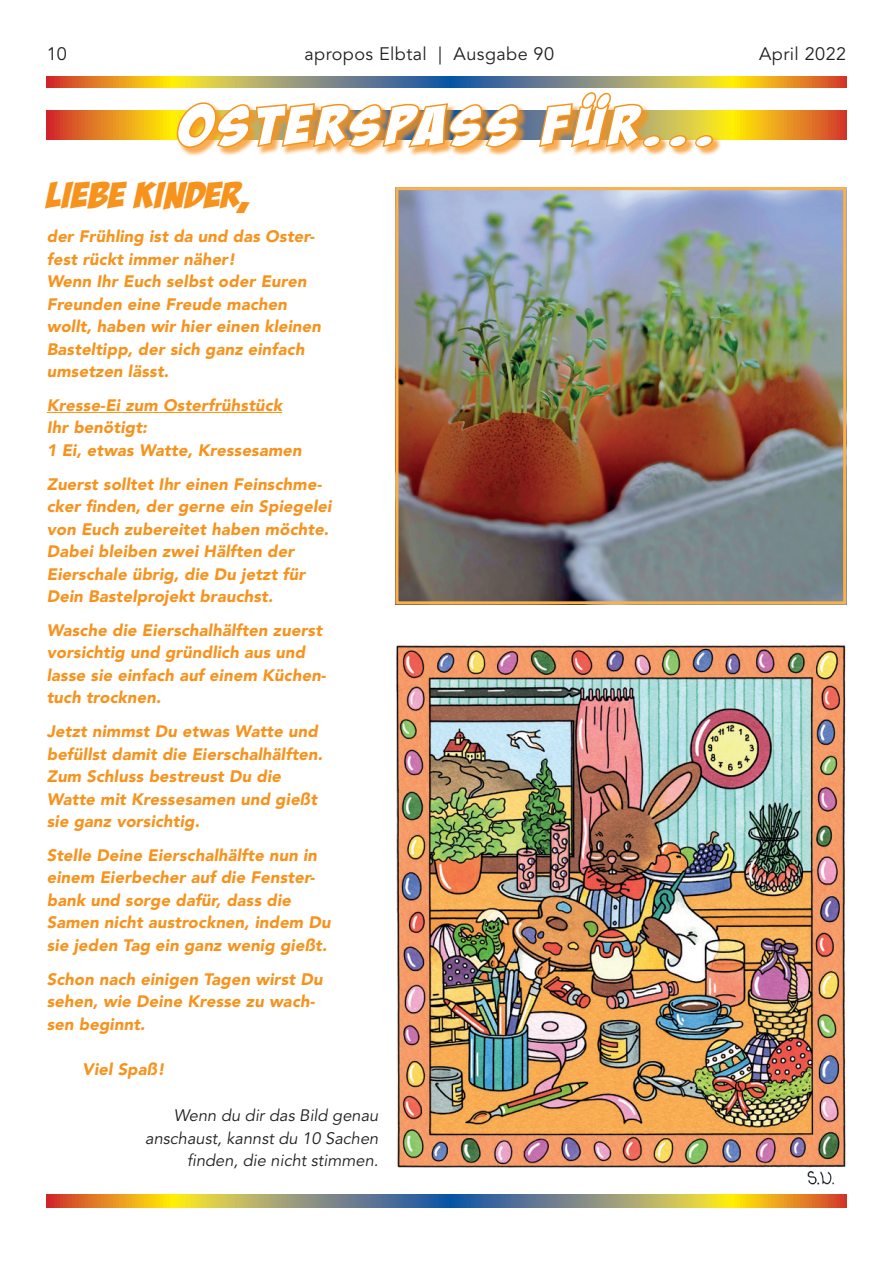
<style>
.page{position:relative;width:893px;height:1263px;background:#fff}
.page>*{position:absolute;margin:0;border:0;box-sizing:border-box;transform-origin:0 0}
.t1{font:54px "Bada Boom BB";letter-spacing:.1em;color:#fff;scale:1.25 1}
.t2{font:36px "Bada Boom BB";letter-spacing:.01em;color:#f7931d;scale:1.25 1}
.t3{font:18px "Avenir LT Std";letter-spacing:.025em;color:#231f20}
.t4{font:italic 900 16.5px/22.5px "Avenir LT Std";letter-spacing:.01em;color:#f7931d}
.t5{font:italic 16.5px/22.5px "Avenir LT Std";color:#231f20;text-align:right}
</style>
<div class="page">
<svg style="left:47px;top:77px;width:799px;height:10px;background:#a6955c"></svg>
<svg style="left:47px;top:111px;width:799px;height:28px;background:#e9951b"></svg>
<svg style="left:47px;top:1195px;width:799px;height:13px;background:#a6955c"></svg>
<div style="left:177px;top:103px;width:545px;height:54px;background:#f7931d;opacity:.75"></div>
<svg style="left:175px;top:102px;width:345px;height:47px;background:#e1a555"></svg>
<svg style="left:694px;top:133px;width:21px;height:17px"></svg>
<hr style="left:47px;top:412px;width:235px;height:1px;background:#f7931d">
<img style="left:807px;top:1171px;width:26px;height:14px">
<img style="left:397px;top:645px;width:449px;height:522px">
<img style="left:399px;top:191px;width:443px;height:409px">
<div style="left:395px;top:187px;width:451px;height:417px;border:3px solid #fbb04b"></div>
<svg style="left:537px;top:92px;width:151px;height:58px"></svg>
<p class="t3" style="left:47px;top:44px;width:22px">10</p>
<p class="t3" style="left:304px;top:44px;width:251px">apropos Elbtal | Ausgabe 90</p>
<p class="t3" style="left:759px;top:44px;width:89px">April 2022</p>
<h1 class="t1" style="left:180px;top:97px;width:430px">OSTERSPASS FUR...</h1>
<h2 class="t2" style="left:47px;top:176px;width:165px">LIEBE KINDER,</h2>
<p class="t4" style="left:47px;top:225px;width:276px">der Frühling ist da und das Oster&shy;fest rückt immer näher!<br>Wenn Ihr Euch selbst oder Euren<br>Freunden eine Freude machen wollt, haben wir hier einen kleinen<br>Basteltipp, der sich ganz einfach umsetzen lässt.</p>
<p class="t4" style="left:47px;top:394px;width:256px">Kresse-Ei zum Osterfrühstück<br>Ihr benötigt:<br>1 Ei, etwas Watte, Kressesamen</p>
<p class="t4" style="left:47px;top:473px;width:286px">Zuerst solltet Ihr einen Feinschme&shy;cker finden, der gerne ein Spiegelei von Euch zubereitet haben möchte.<br>Dabei bleiben zwei Hälften der Eierschale übrig, die Du jetzt für Dein Bastelprojekt brauchst.</p>
<p class="t4" style="left:47px;top:619px;width:281px">Wasche die Eierschalhälften zuerst vorsichtig und gründlich aus und lasse sie einfach auf einem Küchen&shy;tuch trocknen.</p>
<p class="t4" style="left:47px;top:720px;width:277px">Jetzt nimmst Du etwas Watte und befüllst damit die Eierschalhälften.<br>Zum Schluss bestreust Du die<br>Watte mit Kressesamen und gießt sie ganz vorsichtig.</p>
<p class="t4" style="left:47px;top:844px;width:285px">Stelle Deine Eierschalhälfte nun in einem Eierbecher auf die Fenster&shy;bank und sorge dafür, dass die Samen nicht austrocknen, indem Du sie jeden Tag ein ganz wenig gießt.</p>
<p class="t4" style="left:47px;top:968px;width:277px">Schon nach einigen Tagen wirst Du sehen, wie Deine Kresse zu wach&shy;sen beginnt.</p>
<p class="t4" style="left:82px;top:1058px;width:84px">Viel Spaß!</p>
<p class="t5" style="left:145px;top:1105px;width:235px">Wenn du dir das Bild genau anschaust, kannst du 10 Sachen finden, die nicht stimmen.</p>
</div>
